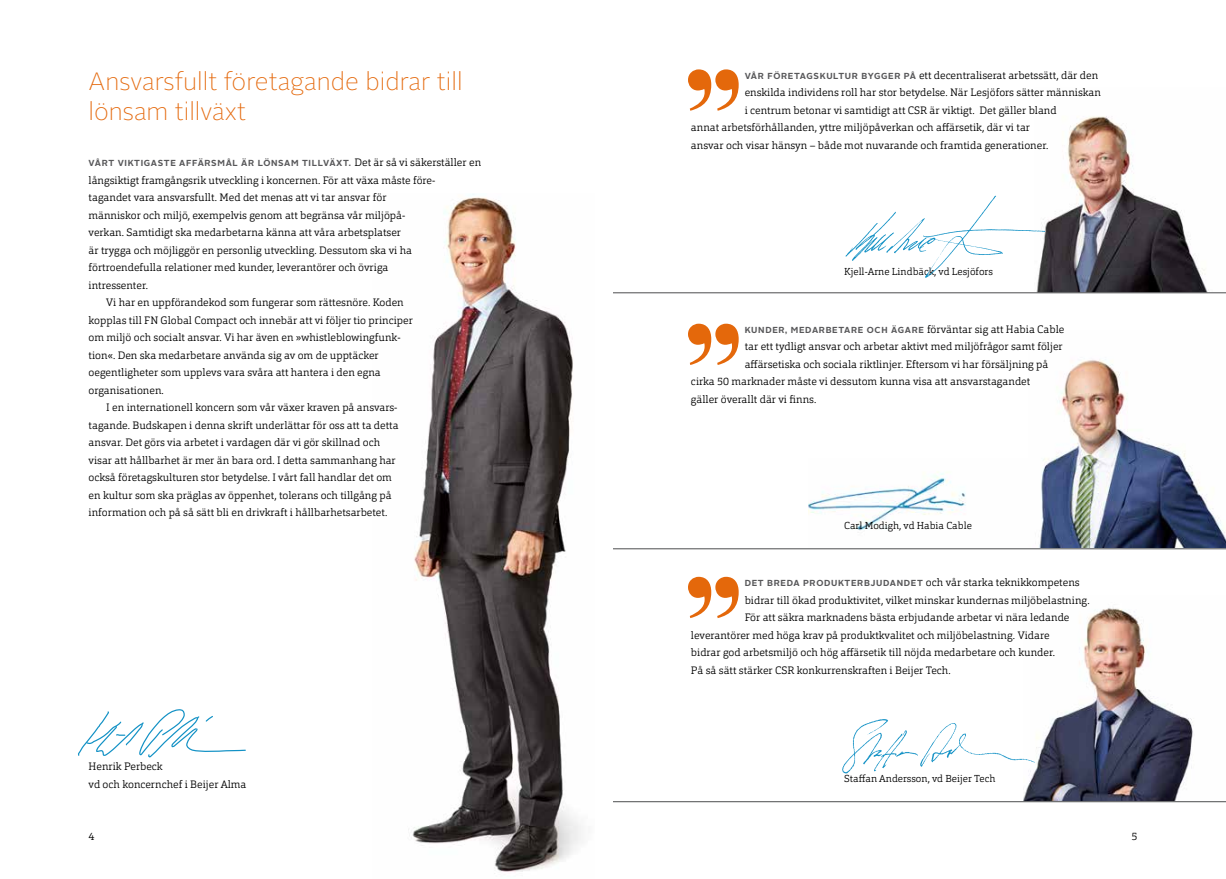
<style>
.page{position:relative;width:1226px;height:879px;background:#fff}
.page>*{position:absolute;margin:0;border:0;box-sizing:border-box;transform-origin:0 0}
.t1{font:900 121.25px "Bauer Bodoni";color:#e4680b}
.t2{font:100 25px/30px "Alright Sans";color:#e4680b}
.t3{font:300 10.62px/17.5px "Orgon Slab";color:#000}
.t4{font:300 10px "Orgon Slab";color:#000}
.t5{font:700 8.75px "Alright Sans";letter-spacing:.075em;color:#58585a}
.s1{font-family:"Orgon Slab";font-weight:300;font-size:10.62px;color:#000}
.s2{font-family:"Alright Sans";font-weight:700;font-size:8.75px;color:#58585a}
</style>
<div class="page">
<img style="left:809px;top:472px;width:157px;height:59px">
<img style="left:408px;top:194px;width:173px;height:680px">
<img style="left:1039px;top:360px;width:187px;height:188px">
<img style="left:1036px;top:116px;width:173px;height:176px">
<img style="left:1079px;top:608px;width:114px;height:193px">
<hr style="left:613px;top:292px;width:613px;height:1px;background:#707172">
<hr style="left:613px;top:548px;width:613px;height:1px;background:#707172">
<hr style="left:613px;top:801px;width:613px;height:1px;background:#707172">
<svg style="left:845px;top:196px;width:200px;height:82px"></svg>
<img style="left:771px;top:687px;width:330px;height:116px">
<svg style="left:78px;top:709px;width:168px;height:49px"></svg>
<h2 class="t2" style="left:89px;top:67px;width:376px">Ansvarsfullt företagande bidrar till lönsam tillväxt</h2>
<p class="t5" style="left:89px;top:157px;width:394px">VÅRT VIKTIGASTE AFFÄRSMÅL ÄR LÖNSAM TILLVÄXT. <span class="s1">Det är så vi säkerställer en</span></p>
<p class="t3" style="left:89px;top:171px;width:348px">långsiktigt framgångsrik utveckling i koncernen. För att växa måste före-</p>
<p class="t3" style="left:89px;top:189px;width:299px">tagandet vara ansvarsfullt. Med det menas att vi tar ansvar för</p>
<p class="t3" style="left:89px;top:206px;width:318px">människor och miljö, exempelvis genom att begränsa vår miljöpå-</p>
<p class="t3" style="left:89px;top:224px;width:314px">verkan. Samtidigt ska medarbetarna känna att våra arbetsplatser</p>
<p class="t3" style="left:89px;top:241px;width:325px">är trygga och möjliggör en personlig utveckling. Dessutom ska vi ha</p>
<p class="t3" style="left:89px;top:259px;width:301px">förtroendefulla relationer med kunder, leverantörer och övriga</p>
<p class="t3" style="left:89px;top:276px;width:61px">intressenter.</p>
<p class="t3" style="left:106px;top:294px;width:299px">Vi har en uppförandekod som fungerar som rättesnöre. Koden</p>
<p class="t3" style="left:89px;top:311px;width:326px">kopplas till FN Global Compact och innebär att vi följer tio principer</p>
<p class="t3" style="left:89px;top:329px;width:313px">om miljö och socialt ansvar. Vi har även en »whistleblowingfunk-</p>
<p class="t3" style="left:89px;top:346px;width:292px">tion«. Den ska medarbetare använda sig av om de upptäcker</p>
<p class="t3" style="left:89px;top:364px;width:294px">oegentligheter som upplevs vara svåra att hantera i den egna</p>
<p class="t3" style="left:89px;top:381px;width:77px">organisationen.</p>
<p class="t3" style="left:106px;top:399px;width:293px">I en internationell koncern som vår växer kraven på ansvars-</p>
<p class="t3" style="left:89px;top:416px;width:312px">tagande. Budskapen i denna skrift underlättar för oss att ta detta</p>
<p class="t3" style="left:89px;top:434px;width:293px">ansvar. Det görs via arbetet i vardagen där vi gör skillnad och</p>
<p class="t3" style="left:89px;top:451px;width:309px">visar att hållbarhet är mer än bara ord. I detta sammanhang har</p>
<p class="t3" style="left:89px;top:469px;width:305px">också företagskulturen stor betydelse. I vårt fall handlar det om</p>
<p class="t3" style="left:89px;top:486px;width:305px">en kultur som ska präglas av öppenhet, tolerans och tillgång på</p>
<p class="t3" style="left:89px;top:504px;width:300px">information och på så sätt bli en drivkraft i hållbarhetsarbetet.</p>
<p class="t3" style="left:89px;top:758px;width:159px">Henrik Perbeck<br>vd och koncernchef i Beijer Alma</p>
<h1 class="t1" style="left:750px;top:139px;width:75px;rotate:-180deg">“</h1>
<p class="t3" style="left:745px;top:66px;width:355px"><span class="s2">VÅR FÖRETAGSKULTUR BYGGER PÅ</span> ett decentraliserat arbetssätt, där den</p>
<p class="t3" style="left:745px;top:84px;width:358px">enskilda individens roll har stor betydelse. När Lesjöfors sätter människan</p>
<p class="t3" style="left:745px;top:101px;width:314px">i centrum betonar vi samtidigt att CSR är viktigt. Det gäller bland</p>
<p class="t3" style="left:691px;top:119px;width:341px">annat arbetsförhållanden, yttre miljöpåverkan och affärsetik, där vi tar</p>
<p class="t3" style="left:691px;top:136px;width:359px">ansvar och visar hänsyn – både mot nuvarande och framtida generationer.</p>
<p class="t4" style="left:844px;top:266px;width:150px">Kjell-Arne Lindbäck, vd Lesjöfors</p>
<h1 class="t1" style="left:750px;top:394px;width:75px;rotate:-180deg">“</h1>
<p class="t5" style="left:745px;top:323px;width:321px">KUNDER, MEDARBETARE OCH ÄGARE <span class="s1">förväntar sig att Habia Cable</span></p>
<p class="t3" style="left:745px;top:338px;width:320px">tar ett tydligt ansvar och arbetar aktivt med miljöfrågor samt följer</p>
<p class="t3" style="left:745px;top:355px;width:305px">affärsetiska och sociala riktlinjer. Eftersom vi har försäljning på</p>
<p class="t3" style="left:691px;top:373px;width:341px">cirka 50 marknader måste vi dessutom kunna visa att ansvarstagandet</p>
<p class="t3" style="left:691px;top:390px;width:127px">gäller överallt där vi finns.</p>
<p class="t4" style="left:844px;top:519px;width:129px">Carl Modigh, vd Habia Cable</p>
<h1 class="t1" style="left:750px;top:647px;width:75px;rotate:-180deg">“</h1>
<p class="t3" style="left:745px;top:574px;width:336px"><span class="s2">DET BREDA PRODUKTERBJUDANDET</span> och vår starka teknikkompetens</p>
<p class="t3" style="left:745px;top:591px;width:347px">bidrar till ökad produktivitet, vilket minskar kundernas miljöbelastning.</p>
<p class="t3" style="left:745px;top:609px;width:326px">För att säkra marknadens bästa erbjudande arbetar vi nära ledande</p>
<p class="t3" style="left:691px;top:626px;width:360px">leverantörer med höga krav på produktkvalitet och miljöbelastning. Vidare</p>
<p class="t3" style="left:691px;top:644px;width:366px">bidrar god arbetsmiljö och hög affärsetik till nöjda medarbetare och kunder.</p>
<p class="t3" style="left:691px;top:661px;width:261px">På så sätt stärker CSR konkurrenskraften i Beijer Tech.</p>
<p class="t4" style="left:844px;top:772px;width:153px">Staffan Andersson, vd Beijer Tech</p>
<p class="t3" style="left:89px;top:828px;width:7px">4</p>
<p class="t3" style="left:1131px;top:828px;width:7px">5</p>
</div>
